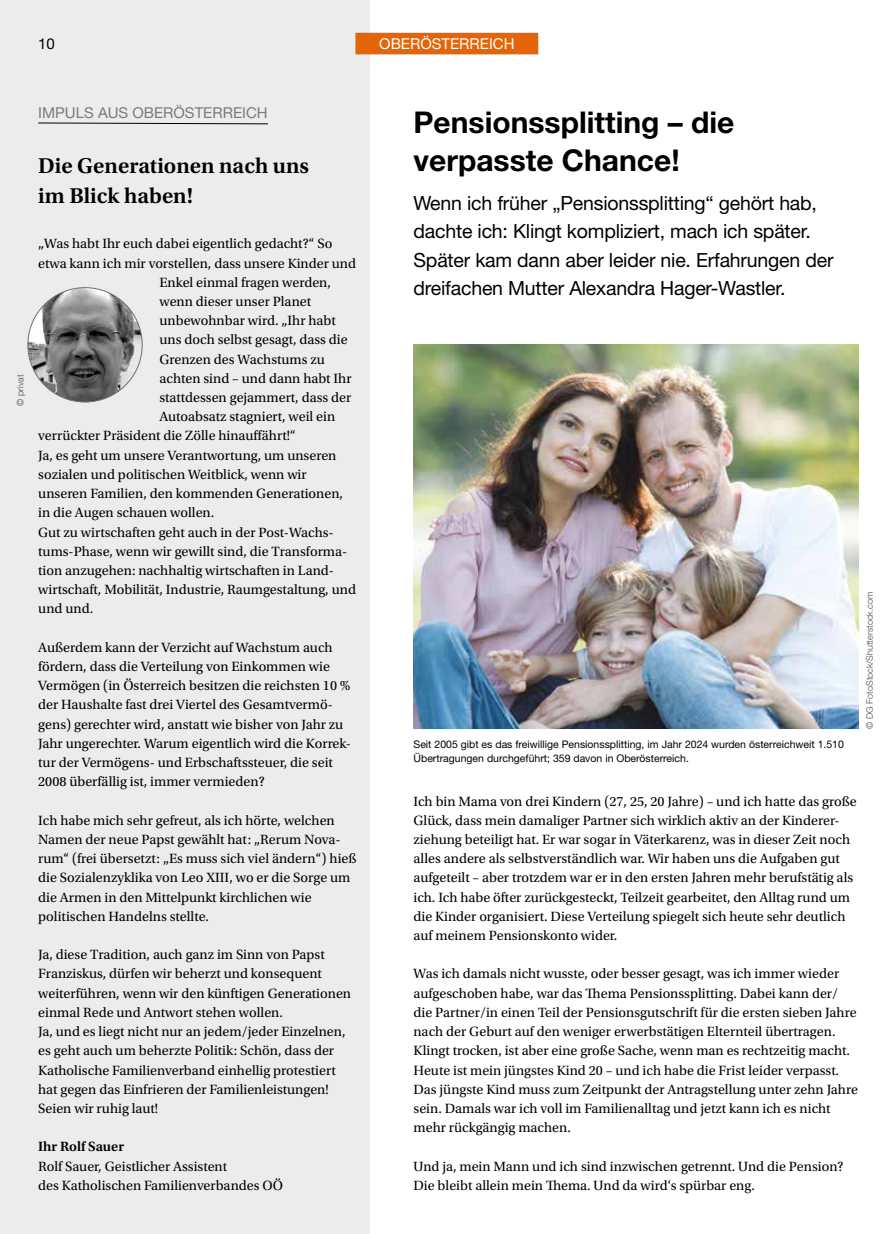
<style>
.page{position:relative;width:893px;height:1234px;background:#fff}
.page>*{position:absolute;margin:0;border:0;box-sizing:border-box;transform-origin:0 0}
.t1{font:700 30px/38.4px "Helvetica Neue LT Std";color:#000}
.t2{font:600 22.5px/30px "Utopia Std";color:#000}
.t3{font:19.5px/28.5px "Helvetica Neue LT Std";letter-spacing:-.01em;color:#000}
.t4{font:15px "Helvetica Neue LT Std";color:#7b7b7a}
.t5{font:15px "Helvetica Neue LT Std";color:#fff}
.t6{font:15px "Helvetica Neue LT Std";color:#000}
.t7{font:14.1px/19.2px "Utopia Std";color:#000}
.t8{font:600 14.1px "Utopia Std";color:#000}
.t9{font:10.5px/14.2px "Helvetica Neue LT Std";color:#000}
.t10{font:300 9px "Helvetica Neue LT Std";color:#494948}
</style>
<div class="page">
<div style="left:0;top:0;width:370px;height:1233px;background:#ececed"></div>
<svg style="left:38px;top:122px;width:230px;height:3px"></svg>
<div style="left:355px;top:33px;width:183px;height:21px;background:#e46408"></div>
<img style="left:28px;top:287px;width:114px;height:115px;border-radius:57px">
<img style="left:414px;top:344px;width:445px;height:384px">
<p class="t6" style="left:38px;top:35px;width:18px">10</p>
<p class="t5" style="left:379px;top:35px;width:137px">OBERÖSTERREICH</p>
<p class="t4" style="left:38px;top:104px;width:231px">IMPULS AUS OBERÖSTERREICH</p>
<h2 class="t2" style="left:38px;top:150px;width:272px">Die Generationen nach uns im Blick haben!</h2>
<p class="t10" style="left:15px;top:405px;width:32px;rotate:-90deg">© privat</p>
<p class="t7" style="left:38px;top:234px;width:296px">„Was habt Ihr euch dabei eigentlich gedacht?“ So</p>
<p class="t7" style="left:38px;top:253px;width:319px">etwa kann ich mir vorstellen, dass unsere Kinder und</p>
<p class="t7" style="left:159px;top:273px;width:173px">Enkel einmal fragen werden,</p>
<p class="t7" style="left:159px;top:292px;width:153px">wenn dieser unser Planet</p>
<p class="t7" style="left:159px;top:311px;width:178px">unbewohnbar wird. „Ihr habt</p>
<p class="t7" style="left:159px;top:330px;width:190px">uns doch selbst gesagt, dass die</p>
<p class="t7" style="left:159px;top:349px;width:167px">Grenzen des Wachstums zu</p>
<p class="t7" style="left:159px;top:369px;width:194px">achten sind – und dann habt Ihr</p>
<p class="t7" style="left:159px;top:388px;width:193px">stattdessen gejammert, dass der</p>
<p class="t7" style="left:159px;top:407px;width:177px">Autoabsatz stagniert, weil ein</p>
<p class="t7" style="left:38px;top:426px;width:259px">verrückter Präsident die Zölle hinauffährt!“</p>
<p class="t7" style="left:38px;top:445px;width:300px">Ja, es geht um unsere Verantwortung, um unseren</p>
<p class="t7" style="left:38px;top:465px;width:270px">sozialen und politischen Weitblick, wenn wir</p>
<p class="t7" style="left:38px;top:484px;width:306px">unseren Familien, den kommenden Generationen,</p>
<p class="t7" style="left:38px;top:503px;width:178px">in die Augen schauen wollen.</p>
<p class="t7" style="left:38px;top:522px;width:297px">Gut zu wirtschaften geht auch in der Post-Wachs-</p>
<p class="t7" style="left:38px;top:541px;width:311px">tums-Phase, wenn wir gewillt sind, die Transforma-</p>
<p class="t7" style="left:38px;top:561px;width:297px">tion anzugehen: nachhaltig wirtschaften in Land-</p>
<p class="t7" style="left:38px;top:580px;width:319px">wirtschaft, Mobilität, Industrie, Raumgestaltung, und</p>
<p class="t7" style="left:38px;top:599px;width:57px">und und.</p>
<p class="t7" style="left:38px;top:637px;width:314px">Außerdem kann der Verzicht auf Wachstum auch fördern, dass die Verteilung von Einkommen wie Vermögen (in Österreich besitzen die reichsten 10 % der Haushalte fast drei Viertel des Gesamtvermö&shy;gens) gerechter wird, anstatt wie bisher von Jahr zu Jahr ungerechter. Warum eigentlich wird die Korrek&shy;tur der Vermögens- und Erbschaftssteuer, die seit 2008 überfällig ist, immer vermieden?</p>
<p class="t7" style="left:38px;top:810px;width:320px">Ich habe mich sehr gefreut, als ich hörte, welchen Namen der neue Papst gewählt hat: „Rerum Nova&shy;rum“ (frei übersetzt: „Es muss sich viel ändern“) hieß die Sozialenzyklika von Leo XIII, wo er die Sorge um die Armen in den Mittelpunkt kirchlichen wie politischen Handelns stellte.</p>
<p class="t7" style="left:38px;top:945px;width:314px">Ja, diese Tradition, auch ganz im Sinn von Papst Franziskus, dürfen wir beherzt und konsequent weiterführen, wenn wir den künftigen Generationen einmal Rede und Antwort stehen wollen.<br>Ja, und es liegt nicht nur an jedem/jeder Einzelnen, es geht auch um beherzte Politik: Schön, dass der Katholische Familienverband einhellig protestiert hat gegen das Einfrieren der Familienleistungen!<br>Seien wir ruhig laut!</p>
<p class="t8" style="left:38px;top:1138px;width:87px">Ihr Rolf Sauer</p>
<p class="t7" style="left:38px;top:1156px;width:246px">Rolf Sauer, Geistlicher Assistent<br>des Katholischen Familienverbandes OÖ</p>
<h1 class="t1" style="left:414px;top:102px;width:322px">Pensionssplitting – die verpasste Chance!</h1>
<h3 class="t3" style="left:414px;top:188px;width:421px">Wenn ich früher „Pensionssplitting“ gehört hab, dachte ich: Klingt kompliziert, mach ich später.<br>Später kam dann aber leider nie. Erfahrungen der dreifachen Mutter Alexandra Hager-Wastler.</h3>
<p class="t9" style="left:414px;top:736px;width:432px">Seit 2005 gibt es das freiwillige Pensionssplitting, im Jahr 2024 wurden österreichweit 1.510<br>Übertragungen durchgeführt; 359 davon in Oberösterreich.</p>
<p class="t10" style="left:864px;top:728px;width:139px;rotate:-90deg">© DG FotoStock/Shutterstock.com</p>
<p class="t7" style="left:414px;top:791px;width:445px">Ich bin Mama von drei Kindern (27, 25, 20 Jahre) – und ich hatte das große Glück, dass mein damaliger Partner sich wirklich aktiv an der Kinderer&shy;ziehung beteiligt hat. Er war sogar in Väterkarenz, was in dieser Zeit noch alles andere als selbstverständlich war. Wir haben uns die Aufgaben gut aufgeteilt – aber trotzdem war er in den ersten Jahren mehr berufstätig als ich. Ich habe öfter zurückgesteckt, Teilzeit gearbeitet, den Alltag rund um die Kinder organisiert. Diese Verteilung spiegelt sich heute sehr deutlich auf meinem Pensionskonto wider.</p>
<p class="t7" style="left:414px;top:964px;width:446px">Was ich damals nicht wusste, oder besser gesagt, was ich immer wieder aufgeschoben habe, war das Thema Pensionssplitting. Dabei kann der/ die Partner/in einen Teil der Pensionsgutschrift für die ersten sieben Jahre nach der Geburt auf den weniger erwerbstätigen Elternteil übertragen.<br>Klingt trocken, ist aber eine große Sache, wenn man es rechtzeitig macht.<br>Heute ist mein jüngstes Kind 20 – und ich habe die Frist leider verpasst.<br>Das jüngste Kind muss zum Zeitpunkt der Antragstellung unter zehn Jahre sein. Damals war ich voll im Familienalltag und jetzt kann ich es nicht mehr rückgängig machen.</p>
<p class="t7" style="left:414px;top:1156px;width:431px">Und ja, mein Mann und ich sind inzwischen getrennt. Und die Pension?<br>Die bleibt allein mein Thema. Und da wird‘s spürbar eng.</p>
</div>
